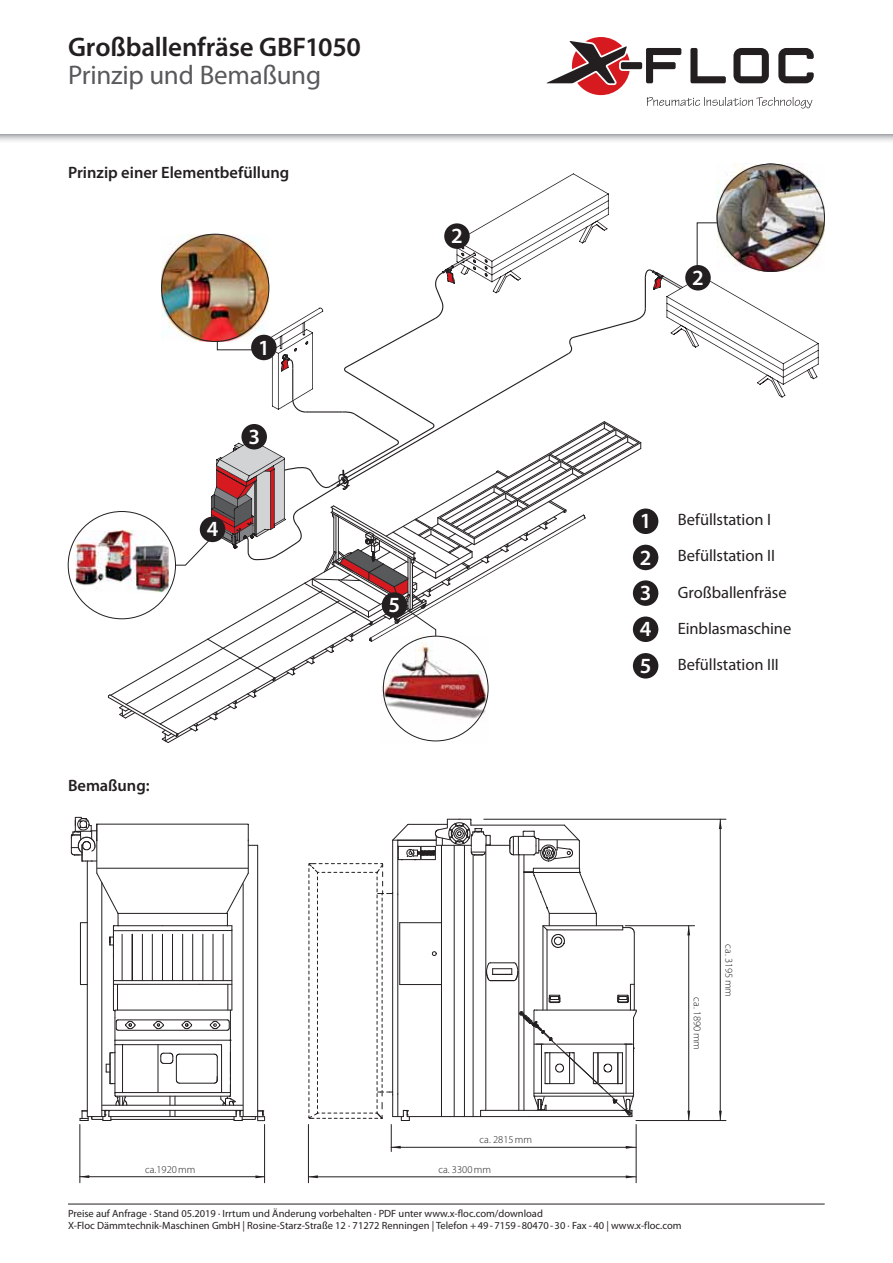
<style>
.page{position:relative;width:893px;height:1263px;background:#fff}
.page>*{position:absolute;margin:0;border:0;box-sizing:border-box;transform-origin:0 0}
.t1{font:600 27px "Myriad Pro";letter-spacing:-.005em;color:#231f20}
.t2{font:27px "Myriad Pro";letter-spacing:-.01em;color:#58595b}
.t3{font:600 21.75px "Myriad Pro";color:#fff}
.t4{font:16.5px/36.2px "Myriad Pro";letter-spacing:-.005em;color:#231f20}
.t5{font:600 16.5px "Myriad Pro";color:#231f20}
.t6{font:10.5px/12px "Myriad Pro";color:#231f20}
.t7{font:300 10.5px "Myriad Pro";color:#231f20}
</style>
<div class="page">
<svg style="left:102px;top:173px;width:717px;height:343px"></svg>
<img style="left:717px;top:164px;width:108px;height:108px">
<img style="left:161px;top:234px;width:108px;height:12px">
<img style="left:76px;top:531px;width:31px;height:55px">
<hr style="left:101px;top:882px;width:1px;height:235px;background:#231f20">
<hr style="left:109px;top:1116px;width:127px;height:1px;background:#231f20">
<hr style="left:231px;top:930px;width:1px;height:80px;background:#231f20">
<hr style="left:114px;top:980px;width:114px;height:1px;background:#231f20">
<hr style="left:202px;top:984px;width:30px;height:1px;background:#231f20">
<hr style="left:117px;top:984px;width:82px;height:1px;background:#231f20">
<hr style="left:114px;top:930px;width:118px;height:1px;background:#231f20">
<hr style="left:223px;top:934px;width:1px;height:47px;background:#231f20">
<hr style="left:213px;top:934px;width:1px;height:47px;background:#231f20">
<hr style="left:202px;top:934px;width:1px;height:47px;background:#231f20">
<hr style="left:192px;top:934px;width:1px;height:47px;background:#231f20">
<hr style="left:182px;top:934px;width:1px;height:47px;background:#231f20">
<hr style="left:172px;top:934px;width:1px;height:47px;background:#231f20">
<hr style="left:162px;top:934px;width:1px;height:47px;background:#231f20">
<hr style="left:152px;top:934px;width:1px;height:47px;background:#231f20">
<hr style="left:142px;top:934px;width:1px;height:47px;background:#231f20">
<svg style="left:153px;top:1021px;width:11px;height:8px"></svg>
<svg style="left:181px;top:1021px;width:11px;height:8px"></svg>
<hr style="left:118px;top:1020px;width:109px;height:1px;background:#231f20">
<hr style="left:118px;top:1030px;width:109px;height:1px;background:#231f20">
<hr style="left:115px;top:1040px;width:115px;height:1px;background:#231f20">
<hr style="left:179px;top:1083px;width:35px;height:1px;background:#231f20">
<hr style="left:179px;top:1054px;width:35px;height:1px;background:#231f20">
<svg style="left:160px;top:1052px;width:20px;height:32px"></svg>
<hr style="left:158px;top:1045px;width:1px;height:47px;background:#231f20">
<hr style="left:116px;top:1096px;width:114px;height:1px;background:#231f20">
<hr style="left:123px;top:1092px;width:99px;height:1px;background:#231f20">
<hr style="left:123px;top:1044px;width:99px;height:1px;background:#231f20">
<hr style="left:122px;top:1045px;width:1px;height:48px;background:#231f20">
<hr style="left:115px;top:1053px;width:1px;height:40px;background:#231f20">
<hr style="left:162px;top:913px;width:65px;height:1px;background:#231f20">
<hr style="left:162px;top:925px;width:65px;height:1px;background:#231f20">
<hr style="left:118px;top:913px;width:44px;height:1px;background:#231f20">
<hr style="left:118px;top:925px;width:44px;height:1px;background:#231f20">
<hr style="left:102px;top:1110px;width:141px;height:1px;background:#231f20">
<hr style="left:102px;top:1105px;width:141px;height:1px;background:#231f20">
<svg style="left:80px;top:922px;width:7px;height:63px"></svg>
<hr style="left:97px;top:868px;width:151px;height:1px;background:#231f20">
<svg style="left:226px;top:872px;width:23px;height:58px"></svg>
<svg style="left:96px;top:872px;width:40px;height:212px"></svg>
<hr style="left:257px;top:845px;width:1px;height:275px;background:#231f20">
<hr style="left:87px;top:861px;width:1px;height:256px;background:#231f20">
<svg style="left:71px;top:816px;width:27px;height:46px"></svg>
<hr style="left:96px;top:841px;width:1px;height:32px;background:#231f20">
<hr style="left:248px;top:841px;width:1px;height:32px;background:#231f20">
<svg style="left:170px;top:1096px;width:6px;height:21px"></svg>
<hr style="left:243px;top:884px;width:1px;height:232px;background:#231f20">
<svg style="left:248px;top:824px;width:11px;height:22px"></svg>
<hr style="left:111px;top:1119px;width:123px;height:1px;background:#231f20">
<svg style="left:80px;top:1092px;width:48px;height:29px"></svg>
<svg style="left:209px;top:980px;width:56px;height:141px"></svg>
<hr style="left:80px;top:1176px;width:184px;height:1px;background:#231f20">
<hr style="left:80px;top:1124px;width:1px;height:59px;background:#231f20">
<hr style="left:264px;top:1124px;width:1px;height:59px;background:#231f20">
<hr style="left:484px;top:819px;width:242px;height:1px;background:#231f20">
<hr style="left:636px;top:1120px;width:90px;height:1px;background:#231f20">
<hr style="left:720px;top:819px;width:1px;height:302px;background:#231f20">
<hr style="left:625px;top:925px;width:69px;height:1px;background:#231f20">
<hr style="left:688px;top:926px;width:1px;height:195px;background:#231f20">
<svg style="left:80px;top:1175px;width:9px;height:3px"></svg>
<svg style="left:255px;top:1175px;width:10px;height:3px"></svg>
<hr style="left:308px;top:1124px;width:1px;height:59px;background:#231f20">
<hr style="left:636px;top:1124px;width:1px;height:59px;background:#231f20">
<svg style="left:308px;top:819px;width:329px;height:333px"></svg>
<hr style="left:308px;top:1177px;width:328px;height:1px;background:#231f20">
<svg style="left:308px;top:1175px;width:10px;height:3px"></svg>
<svg style="left:626px;top:1175px;width:9px;height:3px"></svg>
<svg style="left:687px;top:926px;width:3px;height:9px"></svg>
<svg style="left:687px;top:1111px;width:3px;height:9px"></svg>
<svg style="left:719px;top:1111px;width:3px;height:9px"></svg>
<svg style="left:719px;top:819px;width:3px;height:10px"></svg>
<svg style="left:107px;top:246px;width:576px;height:497px"></svg>
<svg style="left:697px;top:222px;width:20px;height:53px"></svg>
<div style="left:633px;top:509px;width:25px;height:25px;background:#231f20;border-radius:50%"></div>
<div style="left:251px;top:335px;width:26px;height:25px;background:#231f20;border-radius:50%"></div>
<div style="left:633px;top:545px;width:25px;height:25px;background:#231f20;border-radius:50%"></div>
<div style="left:444px;top:223px;width:26px;height:26px;background:#231f20;border-radius:50%"></div>
<div style="left:685px;top:265px;width:26px;height:26px;background:#231f20;border-radius:50%"></div>
<div style="left:633px;top:580px;width:25px;height:26px;background:#231f20;border-radius:50%"></div>
<div style="left:241px;top:424px;width:26px;height:25px;background:#231f20;border-radius:50%"></div>
<div style="left:633px;top:617px;width:25px;height:25px;background:#231f20;border-radius:50%"></div>
<div style="left:200px;top:517px;width:25px;height:25px;background:#231f20;border-radius:50%"></div>
<div style="left:633px;top:653px;width:25px;height:26px;background:#231f20;border-radius:50%"></div>
<div style="left:382px;top:592px;width:25px;height:26px;background:#231f20;border-radius:50%"></div>
<hr style="left:68px;top:1204px;width:757px;height:1px;background:#231f20">
<div style="left:621px;top:62px;width:21px;height:7px;background:#231f20;border-radius:2px"></div>
<svg style="left:646px;top:48px;width:35px;height:35px"></svg>
<svg style="left:733px;top:48px;width:36px;height:35px"></svg>
<svg style="left:778px;top:48px;width:36px;height:35px"></svg>
<svg style="left:690px;top:48px;width:36px;height:35px"></svg>
<svg style="left:546px;top:37px;width:84px;height:58px"></svg>
<svg style="left:647px;top:97px;width:165px;height:11px"></svg>
<h1 class="t1" style="left:68px;top:36px;width:294px">Großballenfräse GBF1050</h1>
<h1 class="t2" style="left:68px;top:65px;width:255px">Prinzip und Bemaßung</h1>
<h3 class="t5" style="left:68px;top:166px;width:223px">Prinzip einer Elementbefüllung</h3>
<h2 class="t3" style="left:258px;top:339px;width:13px">1</h2>
<h2 class="t3" style="left:207px;top:521px;width:13px">4</h2>
<h2 class="t3" style="left:248px;top:428px;width:13px">3</h2>
<h3 class="t5" style="left:68px;top:779px;width:83px">Bemaßung:</h3>
<h2 class="t3" style="left:451px;top:228px;width:13px">2</h2>
<h2 class="t3" style="left:389px;top:597px;width:13px">5</h2>
<p class="t7" style="left:479px;top:1133px;width:54px">ca. 2815 mm</p>
<p class="t7" style="left:145px;top:1163px;width:52px">ca.1920 mm</p>
<p class="t7" style="left:438px;top:1163px;width:54px">ca. 3300 mm</p>
<h2 class="t3" style="left:692px;top:269px;width:13px">2</h2>
<h2 class="t3" style="left:640px;top:513px;width:13px">1</h2>
<h2 class="t3" style="left:640px;top:549px;width:13px">2</h2>
<h2 class="t3" style="left:640px;top:585px;width:13px">3</h2>
<h2 class="t3" style="left:640px;top:621px;width:13px">4</h2>
<h2 class="t3" style="left:640px;top:657px;width:13px">5</h2>
<h3 class="t4" style="left:678px;top:503px;width:115px">Befüllstation I<br>Befüllstation II<br>Großballenfräse<br>Einblasmaschine<br>Befüllstation III</h3>
<p class="t7" style="left:704px;top:997px;width:54px;rotate:90deg">ca. 1890 mm</p>
<p class="t7" style="left:735px;top:944px;width:54px;rotate:90deg">ca. 3195 mm</p>
<p class="t6" style="left:68px;top:1208px;width:615px">Preise auf Anfrage · Stand 05.2019 · Irrtum und Änderung vorbehalten · PDF unter www.x-floc.com/download<br>X-Floc Dämmtechnik-Maschinen GmbH | Rosine-Starz-Straße 12 · 71272 Renningen | Telefon + 49 - 7159 - 80470 - 30 · Fax - 40 | www.x-floc.com</p>
</div>
